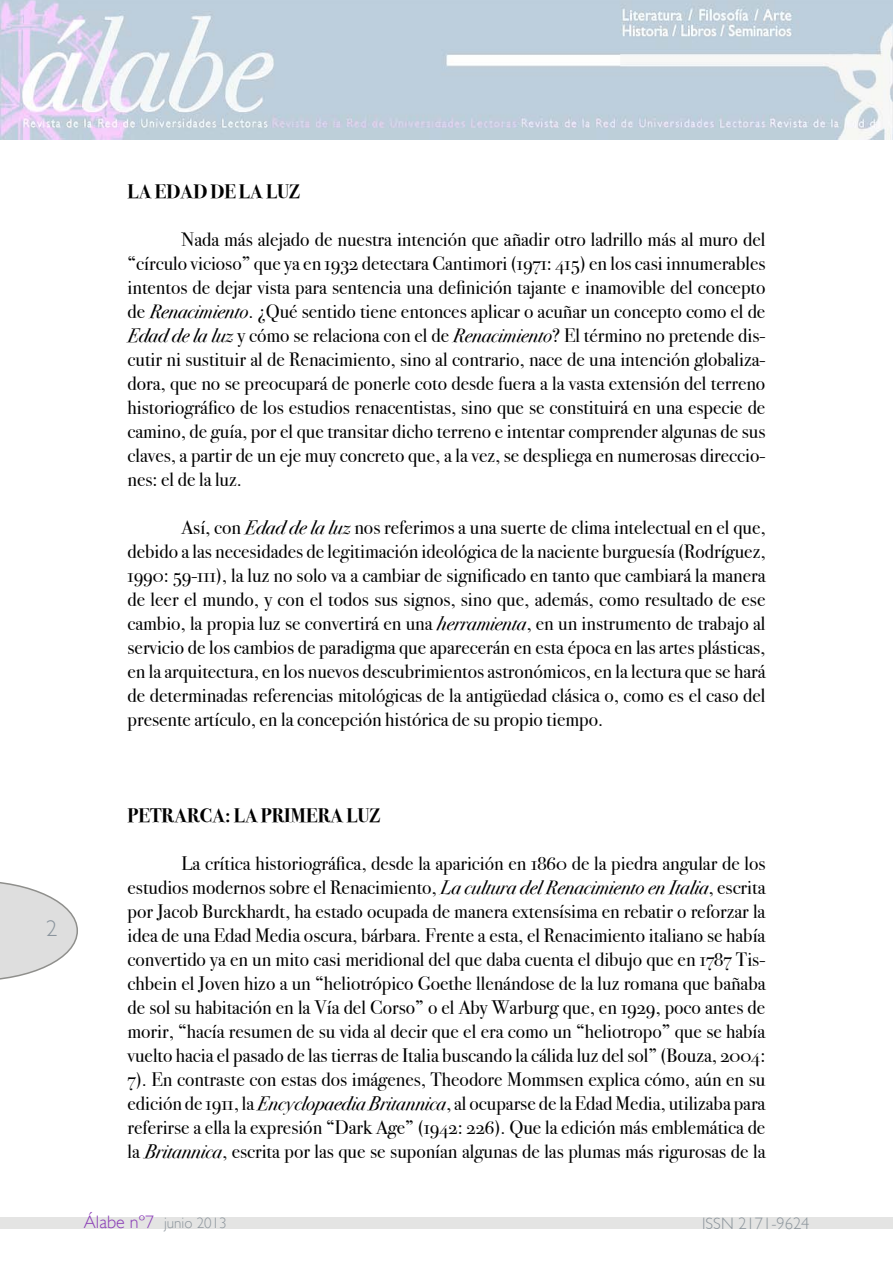
<style>
.page{position:relative;width:893px;height:1263px;background:#fff}
.page>*{position:absolute;margin:0;border:0;box-sizing:border-box;transform-origin:0 0}
.t1{font:300 22.5px "Gill Sans";color:#8a949d}
.t2{font:19.5px/24px "Bodoni Svty Two OSITCTT Book";color:#000;text-align:justify}
.t3{font:19.5px "Bodoni Svty Two OSITCTT Bold";color:#000}
.t4{font:300 16.5px "Gill Sans";color:#8c959c}
.t5{font:300 15px "Gill Sans";color:#8c959c}
.s1{font-family:"Bodoni Svty Two OSITCTT Book It"}
.s2{font-size:18px;color:#893ab6}
</style>
<div class="page">
<svg style="left:0;top:882px;width:78px;height:98px"></svg>
<div style="left:0;top:1218px;width:893px;height:11px;background:#e4e4e3"></div>
<img style="left:0;top:0;width:893px;height:139px">
<p class="t3" style="left:128px;top:180px;width:174px">LA EDAD DE LA LUZ</p>
<p class="t2" style="left:128px;top:227px;width:639px;text-indent:54px">Nada más alejado de nuestra intención que añadir otro ladrillo más al muro del “círculo vicioso” que ya en 1932 detectara Cantimori (1971: 415) en los casi innumerables intentos de dejar vista para sentencia una definición tajante e inamovible del concepto de <span class="s1">Renacimiento</span>. ¿Qué sentido tiene entonces aplicar o acuñar un concepto como el de <span class="s1">Edad de la luz</span> y cómo se relaciona con el de <span class="s1">Renacimiento</span>? El término no pretende dis&shy;cutir ni sustituir al de Renacimiento, sino al contrario, nace de una intención globaliza&shy;dora, que no se preocupará de ponerle coto desde fuera a la vasta extensión del terreno historiográfico de los estudios renacentistas, sino que se constituirá en una especie de camino, de guía, por el que transitar dicho terreno e intentar comprender algunas de sus claves, a partir de un eje muy concreto que, a la vez, se despliega en numerosas direccio&shy;nes: el de la luz.</p>
<p class="t2" style="left:128px;top:515px;width:639px;text-indent:54px">Así, con <span class="s1">Edad de la luz</span> nos referimos a una suerte de clima intelectual en el que, debido a las necesidades de legitimación ideológica de la naciente burguesía (Rodríguez, 1990: 59-111), la luz no solo va a cambiar de significado en tanto que cambiará la manera de leer el mundo, y con el todos sus signos, sino que, además, como resultado de ese cambio, la propia luz se convertirá en una <span class="s1">herramienta</span>, en un instrumento de trabajo al servicio de los cambios de paradigma que aparecerán en esta época en las artes plásticas, en la arquitectura, en los nuevos descubrimientos astronómicos, en la lectura que se hará de determinadas referencias mitológicas de la antigüedad clásica o, como es el caso del presente artículo, en la concepción histórica de su propio tiempo.</p>
<p class="t1" style="left:46px;top:916px;width:13px">2</p>
<p class="t3" style="left:128px;top:804px;width:254px">PETRARCA: LA PRIMERA LUZ</p>
<p class="t2" style="left:128px;top:851px;width:639px;text-indent:54px">La crítica historiográfica, desde la aparición en 1860 de la piedra angular de los estudios modernos sobre el Renacimiento, <span class="s1">La cultura del Renacimiento en Italia</span>, escrita por Jacob Burckhardt, ha estado ocupada de manera extensísima en rebatir o reforzar la idea de una Edad Media oscura, bárbara. Frente a esta, el Renacimiento italiano se había convertido ya en un mito casi meridional del que daba cuenta el dibujo que en 1787 Tis&shy;chbein el Joven hizo a un “heliotrópico Goethe llenándose de la luz romana que bañaba de sol su habitación en la Vía del Corso” o el Aby Warburg que, en 1929, poco antes de morir, “hacía resumen de su vida al decir que el era como un “heliotropo” que se había vuelto hacia el pasado de las tierras de Italia buscando la cálida luz del sol” (Bouza, 2004:<br>7). En contraste con estas dos imágenes, Theodore Mommsen explica cómo, aún en su edición de 1911, la <span class="s1">Encyclopaedia Britannica</span>, al ocuparse de la Edad Media, utilizaba para referirse a ella la expresión “Dark Age” (1942: 226). Que la edición más emblemática de la <span class="s1">Britannica</span>, escrita por las que se suponían algunas de las plumas más rigurosas de la</p>
<p class="t5" style="left:84px;top:1214px;width:144px"><span class="s2">Álabe nº7</span> junio 2013</p>
<p class="t4" style="left:702px;top:1214px;width:109px">ISSN 2171-9624</p>
</div>
